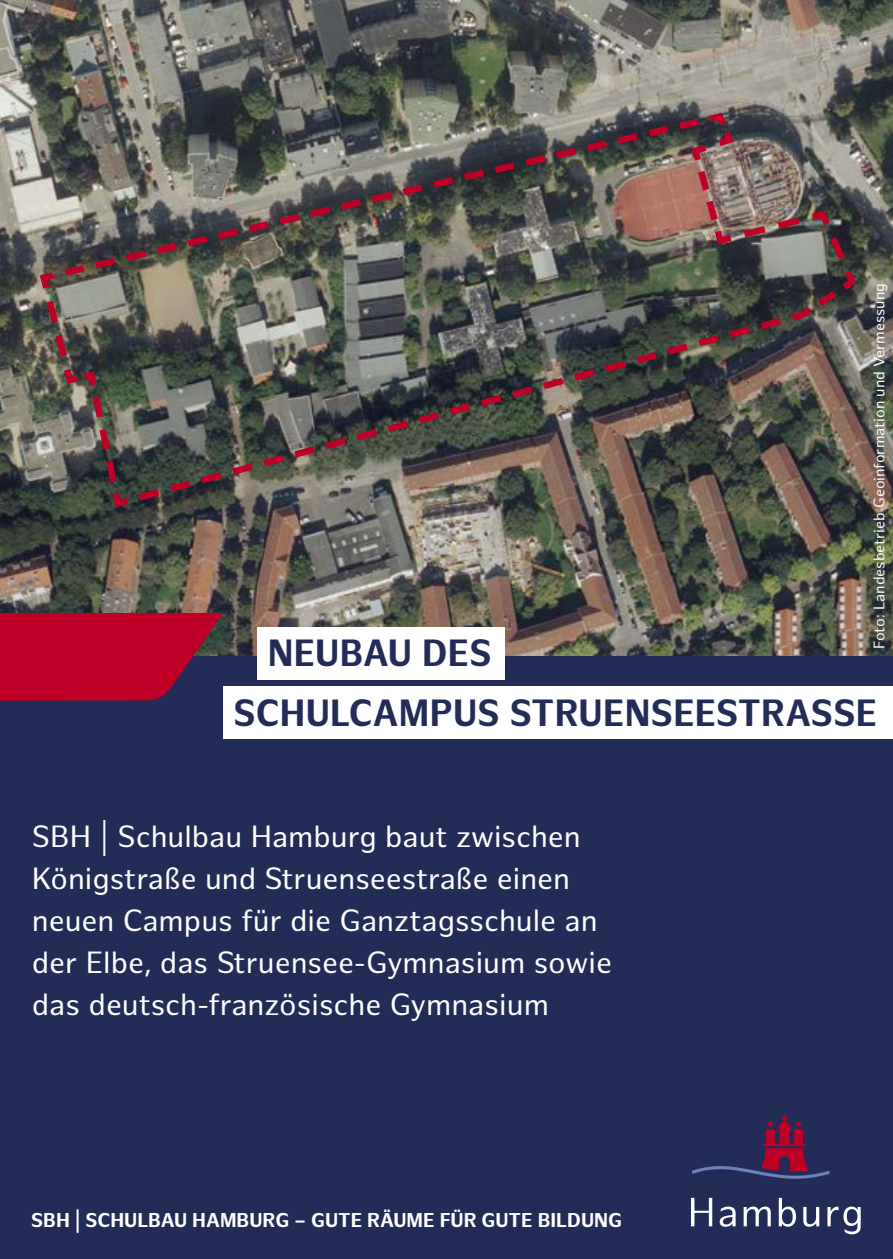
<style>
.page{position:relative;width:893px;height:1259px;background:#fff}
.page>*{position:absolute;margin:0;border:0;box-sizing:border-box;transform-origin:0 0}
.t1{font:700 36.9px/59.1px "Hamburg Sans";letter-spacing:.01em;color:#222c57;scale:.96 1}
.t2{font:30px/42px "Hamburg Sans";color:#fff}
.t3{font:700 19.5px "Hamburg Sans";color:#fff}
.t4{font:15px "Hamburg Sans";color:#fff}
</style>
<div class="page">
<img style="left:0;top:0;width:893px;height:657px">
<div style="left:0;top:657px;width:893px;height:602px;background:#222c57"></div>
<svg style="left:0;top:613px;width:223px;height:87px;background:#a9072c"></svg>
<div style="left:257px;top:627px;width:247px;height:52px;background:#fff"></div>
<div style="left:223px;top:686px;width:670px;height:52px;background:#fff"></div>
<img style="left:36px;top:109px;width:824px;height:402px">
<svg style="left:691px;top:1197px;width:21px;height:29px"></svg>
<svg style="left:720px;top:1206px;width:16px;height:20px"></svg>
<svg style="left:744px;top:1206px;width:27px;height:20px"></svg>
<svg style="left:779px;top:1197px;width:17px;height:29px"></svg>
<svg style="left:803px;top:1207px;width:16px;height:19px"></svg>
<svg style="left:827px;top:1206px;width:34px;height:28px"></svg>
<svg style="left:692px;top:1115px;width:137px;height:64px"></svg>
<p class="t4" style="left:871px;top:649px;width:367px;rotate:-90deg">Foto: Landesbetrieb Geoinformation und Vermessung</p>
<p class="t1" style="left:233px;top:625px;width:672px;text-indent:34px">NEUBAU DES<br>SCHULCAMPUS STRUENSEESTRASSE</p>
<p class="t2" style="left:32px;top:816px;width:582px">SBH | Schulbau Hamburg baut zwischen Königstraße und Struenseestraße einen neuen Campus für die Ganztagsschule an der Elbe, das Struensee-Gymnasium sowie das deutsch-französische Gymnasium</p>
<p class="t3" style="left:31px;top:1208px;width:593px">SBH | SCHULBAU HAMBURG – GUTE RÄUME FÜR GUTE BILDUNG</p>
</div>
